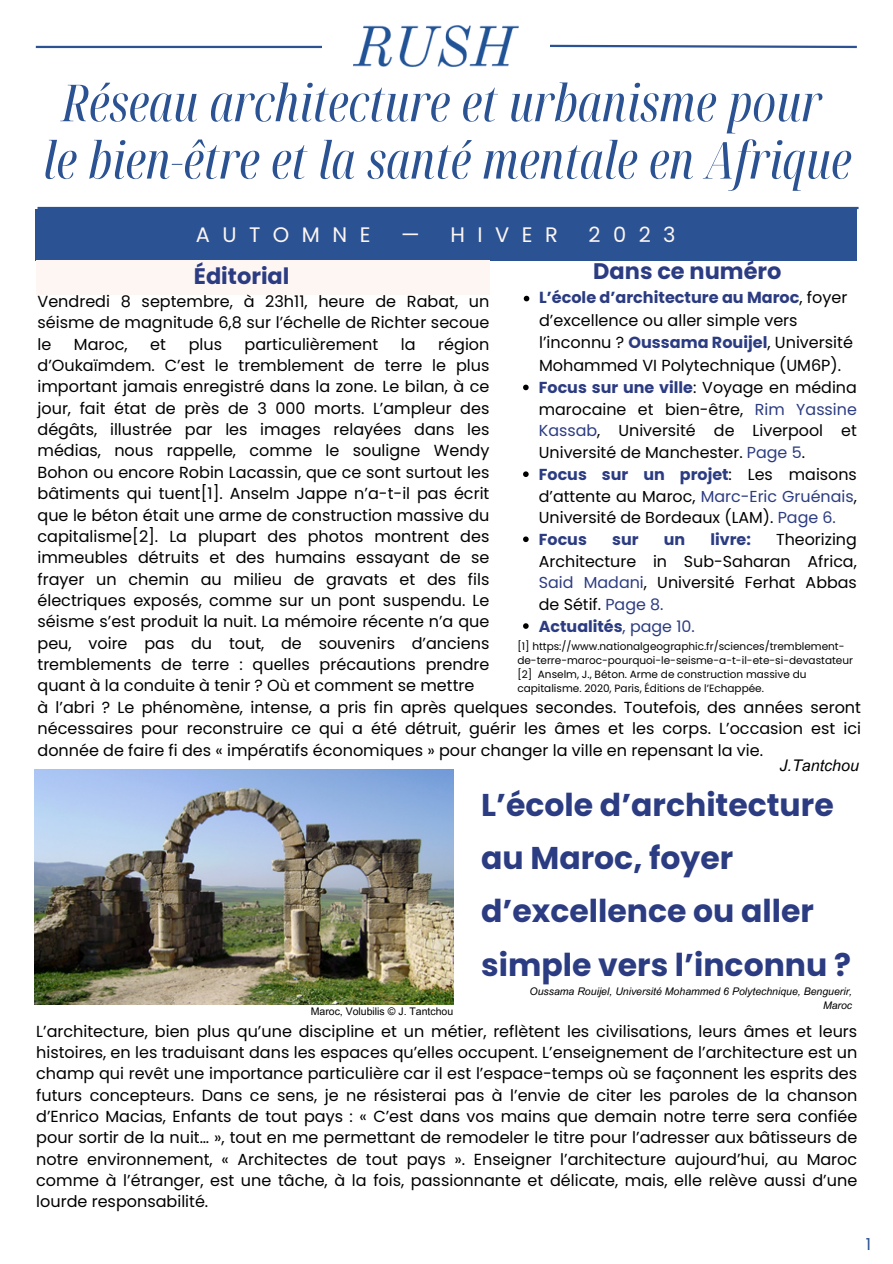
<style>
.page{position:relative;width:893px;height:1264px;background:#fff}
.page>*{position:absolute;margin:0;border:0;box-sizing:border-box;transform-origin:0 0}
.t1{font:italic extra-condensed 51px "Noto Serif Display";color:#2b5292}
.t2{font:700 31.5px/53.2px "Poppins";color:#2c3c82}
.t3{font:700 22.5px "Poppins";color:#2c3c82}
.t4{font:21px "Poppins";letter-spacing:.595em;color:#fdf6f2}
.t5{font:16.5px "Poppins";color:#2b5292}
.t6{font:16.05px/21.3px "Poppins";color:#000;text-align:justify}
.t7{font:italic 16.05px "Arial MT Pro";color:#000}
.t8{font:15.9px/21.8px "Poppins";color:#000;text-align:justify}
.t9{font:700 15.9px "Poppins";color:#2c3c82}
.t10{font:10.5px/14px "Poppins";color:#000}
.t11{font:italic 10.5px/14px "Arial MT Pro";color:#000;text-align:right}
.t12{font:10.5px "Arial MT Pro";color:#000}
.s1{font-weight:700;color:#2c3c82}
.s2{color:#2c3c82}
.s3{font-weight:400}
</style>
<div class="page">
<hr style="left:36px;top:46px;width:312px;height:2px;background:#2b5292">
<svg style="left:550px;top:44px;width:307px;height:5px"></svg>
<div style="left:36px;top:209px;width:820px;height:51px;background:#2b5393"></div>
<div style="left:36px;top:260px;width:453px;height:35px;background:#fdf6f2"></div>
<hr style="left:37px;top:207px;width:821px;height:2px;background:#2b5292">
<div style="left:322px;top:12px;width:227px;height:66px;background:#fff"></div>
<img style="left:353px;top:25px;width:165px;height:42px">
<img style="left:35px;top:769px;width:418px;height:235px">
<svg style="left:523px;top:296px;width:6px;height:5px"></svg>
<svg style="left:523px;top:384px;width:5px;height:6px"></svg>
<svg style="left:523px;top:471px;width:5px;height:6px"></svg>
<svg style="left:523px;top:536px;width:5px;height:6px"></svg>
<svg style="left:523px;top:623px;width:5px;height:6px"></svg>
<p class="t1" style="left:61px;top:67px;width:761px">Réseau architecture et urbanisme pour</p>
<p class="t1" style="left:43px;top:124px;width:809px">le bien-être et la santé mentale en Afrique</p>
<p class="t4" style="left:196px;top:219px;width:176px">AUTOMNE</p>
<p class="t4" style="left:401px;top:219px;width:158px">— HIVER</p>
<p class="t4" style="left:588px;top:219px;width:89px">2023</p>
<p class="t3" style="left:194px;top:260px;width:97px">Éditorial</p>
<p class="t6" style="left:37px;top:290px;width:453px">Vendredi 8 septembre, à 23h11, heure de Rabat, un séisme de magnitude 6,8 sur l’échelle de Richter secoue le</p>
<p class="t6" style="left:37px;top:333px;width:453px;text-indent:400px">région d’Oukaïmdem. C’est le tremblement de terre le plus important jamais enregistré dans la zone. Le bilan, à ce jour, fait état de près de 3 000 morts. L’ampleur des dégâts, illustrée par les images relayées dans les médias, nous rappelle, comme le souligne Wendy Bohon ou encore Robin Lacassin, que ce sont surtout les bâtiments qui tuent[1]. Anselm Jappe n’a-t-il pas écrit que le béton était une arme de construction massive du capitalisme[2]. La plupart des photos montrent des immeubles détruits et des humains essayant de se frayer un chemin au milieu de gravats et des fils électriques exposés, comme sur un pont suspendu. Le séisme s’est produit la nuit. La mémoire récente n’a que peu, voire pas du tout, de souvenirs d’anciens tremblements de terre : quelles précautions prendre quant à la conduite à tenir ? Où et comment se mettre</p>
<p class="t6" style="left:74px;top:333px;width:55px">Maroc,</p>
<p class="t6" style="left:150px;top:333px;width:17px">et</p>
<p class="t6" style="left:189px;top:333px;width:35px">plus</p>
<p class="t6" style="left:244px;top:333px;width:135px">particulièrement</p>
<p class="t6" style="left:401px;top:333px;width:16px">la</p>
<p class="t3" style="left:593px;top:255px;width:190px">Dans ce numéro</p>
<p class="t6" style="left:539px;top:287px;width:315px;line-height:22.4px;text-align:left"><span class="s1">L’école d’architecture au Maroc</span>, foyer d’excellence ou aller simple vers l’inconnu ? <span class="s1">Oussama Rouijel</span>, Université Mohammed VI Polytechnique (UM6P).</p>
<p class="t8" style="left:539px;top:376px;width:319px"><span class="s1">Focus sur une ville</span>: Voyage en médina marocaine et bien-être, <span class="s2">Rim Yassine Kassab</span>, Université de Liverpool et Université de Manchester. <span class="s2">Page 5</span>.</p>
<p class="t8" style="left:539px;top:463px;width:319px"><span class="s1">Focus sur un projet</span>: Les maisons d’attente au Maroc, <span class="s2">Marc-Eric Gruénais</span>, Université de Bordeaux (LAM). <span class="s2">Page 6.</span></p>
<p class="t9" style="left:539px;top:528px;width:49px">Focus</p>
<p class="t9" style="left:612px;top:528px;width:28px">sur</p>
<p class="t9" style="left:663px;top:528px;width:23px">un</p>
<p class="t9" style="left:710px;top:528px;width:42px">livre:</p>
<p class="t8" style="left:539px;top:528px;width:319px;text-indent:237px">Theorizing Architecture in Sub-Saharan Africa, <span class="s2">Said Madani</span>, Université Ferhat Abbas de Sétif. <span class="s2">Page 8.</span></p>
<p class="t9" style="left:539px;top:615px;width:157px">Actualités<span class="s3">, page 10.</span></p>
<p class="t10" style="left:517px;top:639px;width:337px">[1] https://www.nationalgeographic.fr/sciences/tremblement&shy;de-terre-maroc-pourquoi-le-seisme-a-t-il-ete-si-devastateur</p>
<p class="t10" style="left:517px;top:667px;width:291px">[2] Anselm, J., Béton. Arme de construction massive du capitalisme. 2020, Paris, Éditions de l’Echappée.</p>
<p class="t6" style="left:37px;top:696px;width:825px">à l’abri ? Le phénomène, intense, a pris fin après quelques secondes. Toutefois, des années seront nécessaires pour reconstruire ce qui a été détruit, guérir les âmes et les corps. L’occasion est ici donnée de faire fi des « impératifs économiques » pour changer la ville en repensant la vie.</p>
<p class="t7" style="left:779px;top:759px;width:81px">J.Tantchou</p>
<p class="t2" style="left:481px;top:778px;width:371px">L’école d’architecture au Maroc, foyer d’excellence ou aller simple vers l’inconnu ?</p>
<p class="t11" style="left:529px;top:985px;width:324px">Oussama Rouijel, Université Mohammed 6 Polytechnique, Benguerir,<br>Maroc</p>
<p class="t6" style="left:36px;top:1020px;width:822px">L’architecture, bien plus qu’une discipline et un métier, reflètent les civilisations, leurs âmes et leurs histoires, en les traduisant dans les espaces qu’elles occupent. L’enseignement de l’architecture est un champ qui revêt une importance particulière car il est l’espace-temps où se façonnent les esprits des futurs concepteurs. Dans ce sens, je ne résisterai pas à l’envie de citer les paroles de la chanson d’Enrico Macias, Enfants de tout pays : « C’est dans vos mains que demain notre terre sera confiée pour sortir de la nuit… », tout en me permettant de remodeler le titre pour l’adresser aux bâtisseurs de notre environnement, « Architectes de tout pays ». Enseigner l’architecture aujourd’hui, au Maroc comme à l’étranger, est une tâche, à la fois, passionnante et délicate, mais, elle relève aussi d’une lourde responsabilité.</p>
<p class="t12" style="left:311px;top:1007px;width:144px">Maroc, Volubilis © J. Tantchou</p>
<p class="t5" style="left:865px;top:1232px;width:7px">1</p>
</div>
